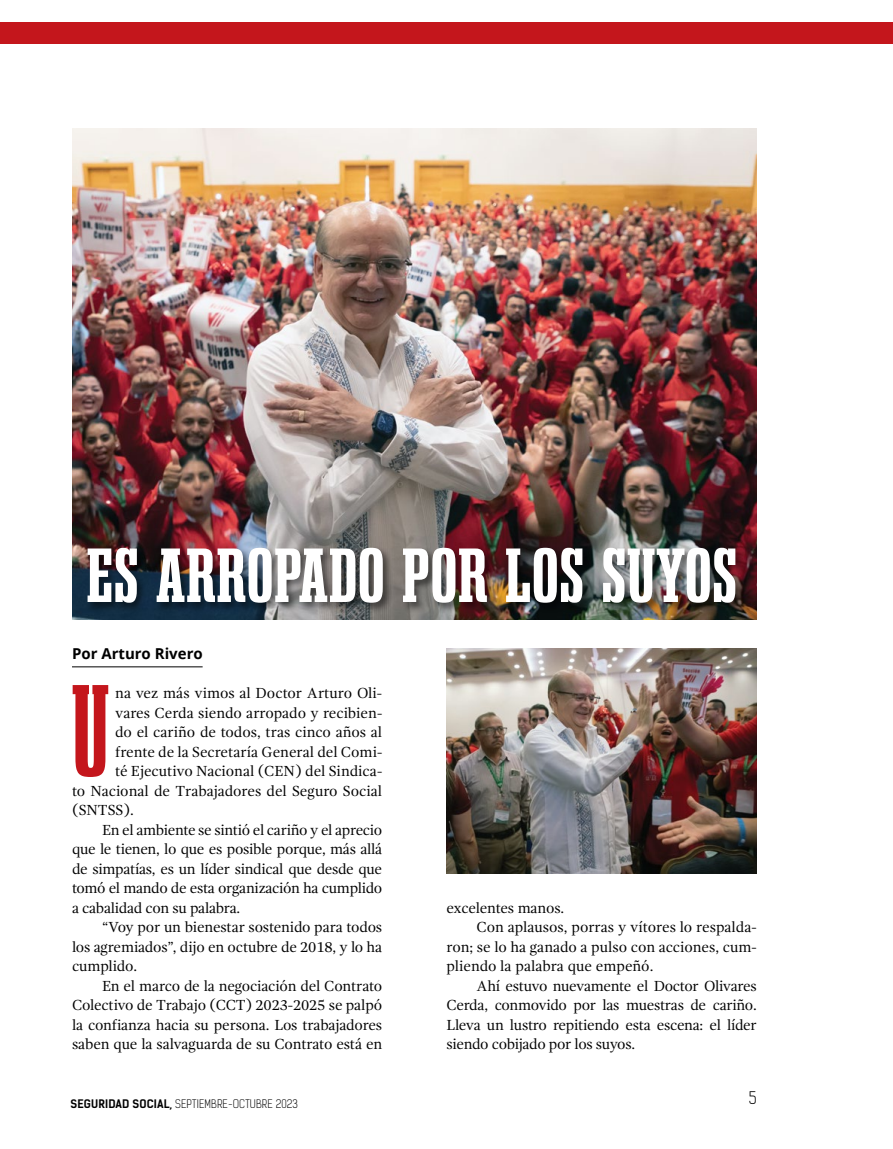
<style>
.page{position:relative;width:893px;height:1149px;background:#fff}
.page>*{position:absolute;margin:0;border:0;box-sizing:border-box;transform-origin:0 0}
.t1{font:700 104.7px "Gravtrac Cp Rg";color:#c4161c}
.t2{font:300 16.5px "Kelson Sans";color:#000}
.t3{font:15px "Gandhi Serif";letter-spacing:-.015em;color:#000}
.t4{font:700 15px "Noto Sans";color:#000}
.t5{font:300 11.25px "Kelson Sans";letter-spacing:.015em;color:#000}
.s1{font-weight:700}
</style>
<div class="page">
<div style="left:0;top:22px;width:893px;height:22px;background:#c4161c"></div>
<hr style="left:72px;top:666px;width:131px;height:1px;background:#000">
<img style="left:72px;top:129px;width:685px;height:490px">
<img style="left:446px;top:648px;width:311px;height:225px">
<div style="left:86px;top:546px;width:660px;height:67px;background:#000;opacity:.5"></div>
<img style="left:88px;top:547px;width:647px;height:55px">
<p class="t4" style="left:72px;top:642px;width:132px">Por Arturo Rivero</p>
<h1 class="t1" style="left:72px;top:653px;width:38px">U</h1>
<p class="t3" style="left:115px;top:684px;width:269px">na vez más vimos al Doctor Arturo Oli-</p>
<p class="t3" style="left:115px;top:703px;width:269px">vares Cerda siendo arropado y recibien-</p>
<p class="t3" style="left:115px;top:723px;width:269px">do el cariño de todos, tras cinco años al</p>
<p class="t3" style="left:115px;top:742px;width:269px">frente de la Secretaría General del Comi-</p>
<p class="t3" style="left:115px;top:762px;width:269px">té Ejecutivo Nacional (CEN) del Sindica-</p>
<p class="t3" style="left:72px;top:781px;width:312px">to Nacional de Trabajadores del Seguro Social</p>
<p class="t3" style="left:72px;top:801px;width:63px">(SNTSS).</p>
<p class="t3" style="left:102px;top:820px;width:282px">En el ambiente se sintió el cariño y el aprecio</p>
<p class="t3" style="left:72px;top:840px;width:312px">que le tienen, lo que es posible porque, más allá</p>
<p class="t3" style="left:72px;top:859px;width:312px">de simpatías, es un líder sindical que desde que</p>
<p class="t3" style="left:72px;top:879px;width:312px">tomó el mando de esta organización ha cumplido</p>
<p class="t3" style="left:72px;top:898px;width:170px">a cabalidad con su palabra.</p>
<p class="t3" style="left:102px;top:918px;width:282px">“Voy por un bienestar sostenido para todos</p>
<p class="t3" style="left:72px;top:937px;width:312px">los agremiados”, dijo en octubre de 2018, y lo ha</p>
<p class="t3" style="left:72px;top:957px;width:67px">cumplido.</p>
<p class="t3" style="left:102px;top:976px;width:282px">En el marco de la negociación del Contrato</p>
<p class="t3" style="left:72px;top:996px;width:312px">Colectivo de Trabajo (CCT) 2023-2025 se palpó</p>
<p class="t3" style="left:72px;top:1015px;width:312px">la confianza hacia su persona. Los trabajadores</p>
<p class="t3" style="left:72px;top:1035px;width:312px">saben que la salvaguarda de su Contrato está en</p>
<p class="t5" style="left:70px;top:1096px;width:229px"><span class="s1">SEGURIDAD SOCIAL,</span> SEPTIEMBRE-OCTUBRE 2023</p>
<p class="t3" style="left:446px;top:898px;width:119px">excelentes manos.</p>
<p class="t3" style="left:476px;top:918px;width:282px">Con aplausos, porras y vítores lo respalda-</p>
<p class="t3" style="left:446px;top:937px;width:312px">ron; se lo ha ganado a pulso con acciones, cum-</p>
<p class="t3" style="left:446px;top:957px;width:208px">pliendo la palabra que empeñó.</p>
<p class="t3" style="left:476px;top:976px;width:282px">Ahí estuvo nuevamente el Doctor Olivares</p>
<p class="t3" style="left:446px;top:996px;width:312px">Cerda, conmovido por las muestras de cariño.</p>
<p class="t3" style="left:446px;top:1015px;width:312px">Lleva un lustro repitiendo esta escena: el líder</p>
<p class="t3" style="left:446px;top:1035px;width:190px">siendo cobijado por los suyos.</p>
<p class="t2" style="left:749px;top:1087px;width:9px">5</p>
</div>
